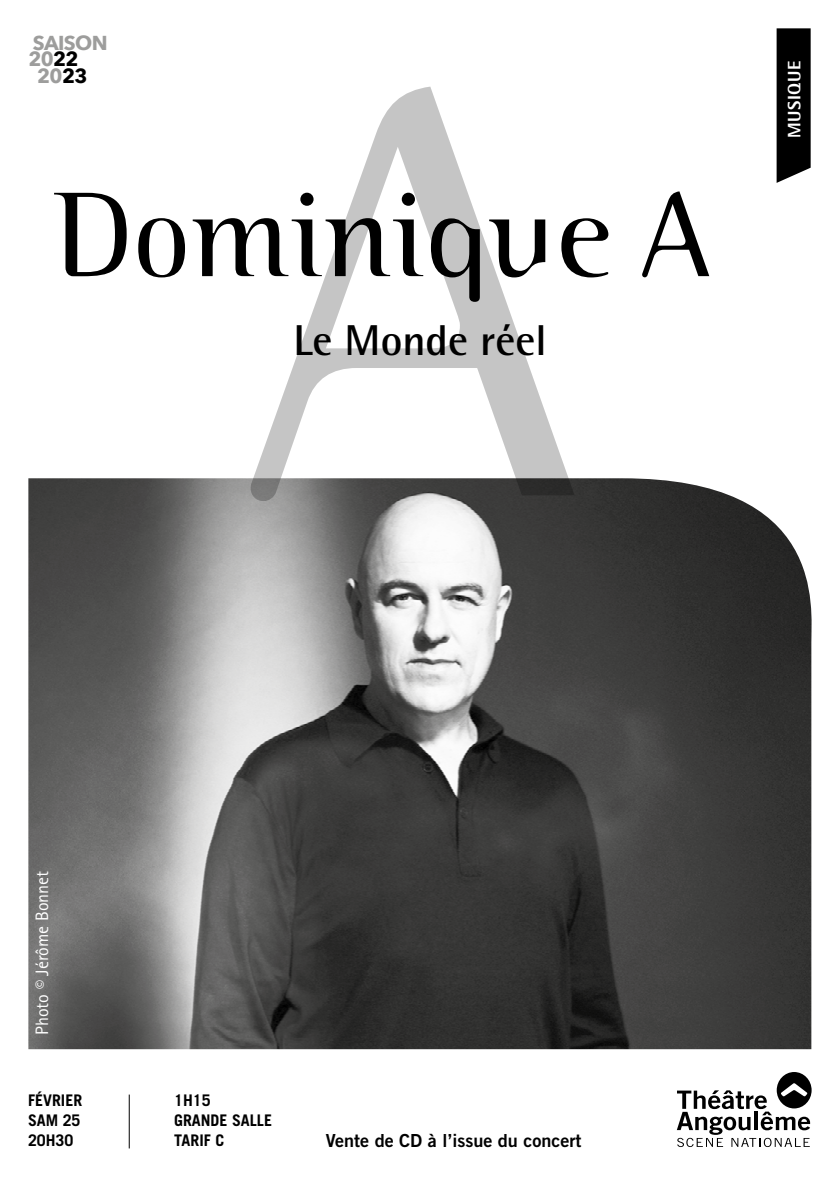
<style>
.page{position:relative;width:840px;height:1191px;background:#fff}
.page>*{position:absolute;margin:0;border:0;box-sizing:border-box;transform-origin:0 0}
.t1{font:300 578.8px "Binary ITC";color:#000}
.t2{font:300 120px "Binary ITC";letter-spacing:.01em;color:#000}
.t3{font:700 43.2px "Rotis Semi Sans";color:#000}
.t4{font:700 20.2px "Avenir Next";letter-spacing:-.03em;color:#9d9d9c}
.t5{font:18px "Trade Gothic LT Std Bd 2";color:#000}
.t6{font:18px "Rotis Sans Serif";color:#fff}
.t7{font:800 18px "Rotis Semi Sans";letter-spacing:.03em;color:#fff}
.t8{font:700 16px/20px "Trade Gothic LT Std";color:#000;text-align:justify}
.s1{color:#000}
</style>
<div class="page">
<img style="left:28px;top:478px;width:784px;height:571px">
<svg style="left:677px;top:1072px;width:134px;height:75px"></svg>
<hr style="left:129px;top:1094px;width:1px;height:54px;background:#000">
<svg style="left:776px;top:28px;width:34px;height:155px"></svg>
<p class="t4" style="left:33px;top:25px;width:76px">SAISON</p>
<p class="t4" style="left:28px;top:42px;width:52px">20<span class="s1">22</span></p>
<p class="t4" style="left:37px;top:58px;width:52px">20<span class="s1">23</span></p>
<h1 class="t1" style="left:239px;top:-42px;width:345px">A</h1>
<h2 class="t2" style="left:53px;top:165px;width:659px">Dominique A</h2>
<h3 class="t3" style="left:293px;top:313px;width:255px">Le Monde réel</h3>
<p class="t7" style="left:782px;top:138px;width:79px;rotate:-90deg">MUSIQUE</p>
<p class="t6" style="left:32px;top:1034px;width:166px;rotate:-90deg">Photo © Jérôme Bonnet</p>
<p class="t8" style="left:28px;top:1090px;width:56px">FÉVRIER SAM 25<br>20H30</p>
<p class="t8" style="left:174px;top:1090px;width:99px;text-align:left">1H15<br>GRANDE SALLE<br>TARIF C</p>
<p class="t5" style="left:326px;top:1129px;width:257px">Vente de CD à l’issue du concert</p>
</div>
